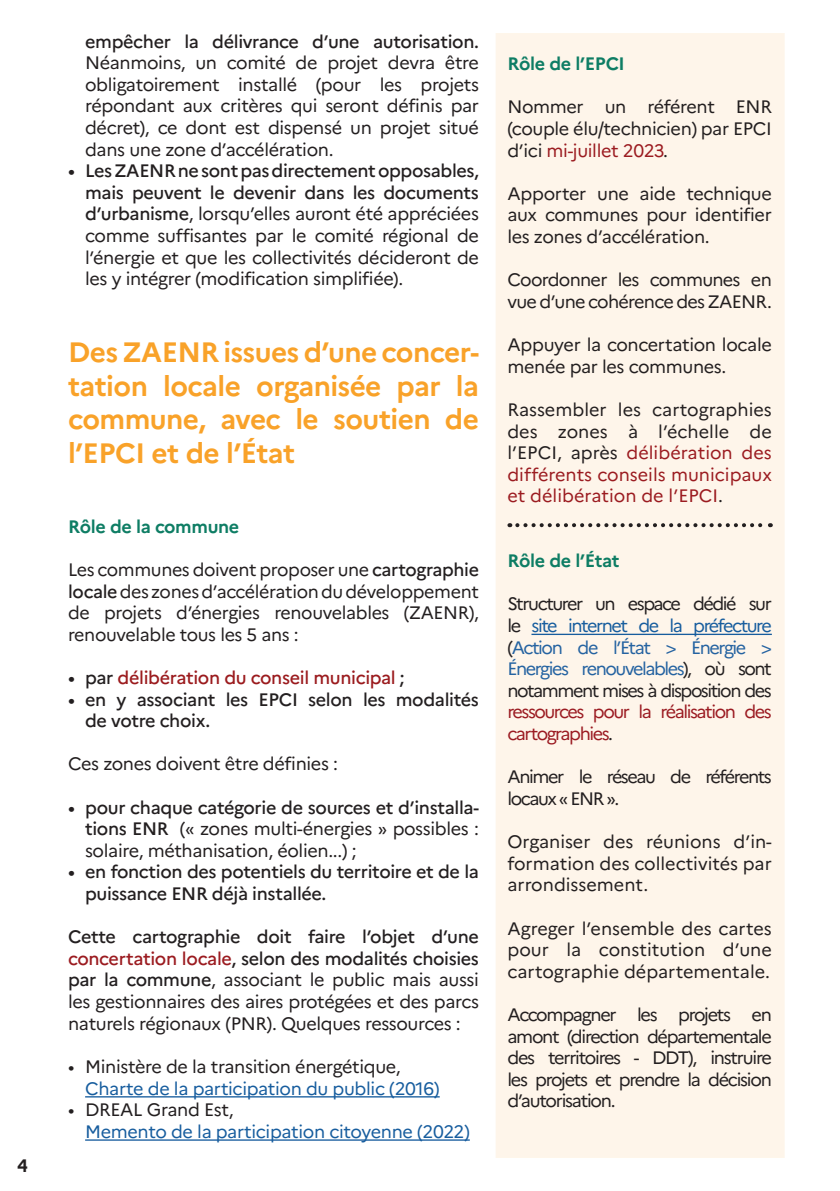
<style>
.page{position:relative;width:840px;height:1191px;background:#fff}
.page>*{position:absolute;margin:0;border:0;box-sizing:border-box;transform-origin:0 0}
.Style_de_paragraphe_1{font:700 28px/33.6px "Marianne";letter-spacing:-.02em;color:#f9a229;text-align:justify}
.Style_de_paragraphe_1-2{font:18px/21.6px "Marianne";letter-spacing:-.02em;color:#231f20;text-align:justify}
.t1{font:18px/21.6px "Marianne";letter-spacing:-.02em;color:#175d9e}
.Style_de_paragraphe_1-3{font:18px/21.6px "Marianne";color:#9b1b20;text-align:justify}
.t2{font:500 18px/21.6px "Marianne";letter-spacing:-.02em;color:#231f20}
.Style_de_paragraphe_1-4{font:18px/21.6px "Marianne";letter-spacing:-.04em;color:#231f20}
.Style_de_paragraphe_1-5{font:700 18px "Marianne";letter-spacing:-.02em;color:#0e7d64}
.Style_de_paragraphe_1-6{font:18px/21.6px "Marianne";letter-spacing:-.08em;color:#231f20}
.t3{font:500 18px "Marianne";letter-spacing:-.02em;color:#9b1b1e}
.t4{font:700 18px "Marianne";color:#231f20}
.s1{font-weight:500}
.s2{color:#231f20}
.s3{font-weight:500;color:#9b1b20}
.s4{color:#9b1b20}
.s5{color:#175d9e}
.s6{color:#2563a1}
.s7{color:#9b1b22}
</style>
<div class="page">
<div style="left:495px;top:33px;width:289px;height:1125px;background:#fef5ea"></div>
<hr style="left:85px;top:1096px;width:354px;height:1px;background:#175d9e">
<hr style="left:85px;top:1139px;width:384px;height:1px;background:#175d9e">
<hr style="left:531px;top:633px;width:240px;height:2px;background:#175d9e">
<svg style="left:517px;top:523px;width:253px;height:4px"></svg>
<p class="t4" style="left:17px;top:1154px;width:12px">4</p>
<p class="Style_de_paragraphe_1-2" style="left:85px;top:30px;width:395px"><span class="s1">empêcher la délivrance d’une autorisation.<br></span>Néanmoins, un comité de projet devra être obligatoirement installé (pour les projets répondant aux critères qui seront définis par décret), ce dont est dispensé un projet situé dans une zone d’accélération.</p>
<p class="Style_de_paragraphe_1-2" style="left:85px;top:160px;width:395px;text-indent:-17px"><span class="s1">• Les ZAENR ne sont pas directement opposables, mais peuvent le devenir dans les documents d’urbanisme</span>, lorsqu’elles auront été appréciées comme suffisantes par le comité régional de l’énergie et que les collectivités décideront de les y intégrer (modification simplifiée).</p>
<p class="Style_de_paragraphe_1" style="left:68px;top:335px;width:412px">Des ZAENR issues d’une concer&shy;tation locale organisée par la commune, avec le soutien de l’EPCI et de l’État</p>
<p class="Style_de_paragraphe_1-5" style="left:68px;top:515px;width:173px">Rôle de la commune</p>
<p class="Style_de_paragraphe_1-2" style="left:68px;top:558px;width:412px">Les communes doivent proposer une <span class="s1">cartographie locale</span> des zones d’accélération du développement de projets d’énergies renouvelables (ZAENR), renouvelable tous les 5 ans :</p>
<p class="t3" style="left:68px;top:666px;width:338px"><span class="s2">• par</span> délibération du conseil municipal <span class="s2">;</span></p>
<p class="t2" style="left:85px;top:688px;width:395px;text-indent:-17px">• en y associant les EPCI selon les modalités de votre choix.</p>
<p class="Style_de_paragraphe_1-2" style="left:68px;top:753px;width:271px">Ces zones doivent être définies :</p>
<p class="Style_de_paragraphe_1-2" style="left:85px;top:796px;width:395px;text-indent:-17px"><span class="s1">• pour chaque catégorie de sources et d’installa&shy;tions ENR</span> (« zones multi-énergies » possibles : solaire, méthanisation, éolien...) ;</p>
<p class="t2" style="left:85px;top:861px;width:395px;text-indent:-17px">• en fonction des potentiels du territoire et de la puissance ENR déjà installée.</p>
<p class="Style_de_paragraphe_1-2" style="left:68px;top:926px;width:412px"><span class="s1">Cette cartographie doit faire l’objet d’une </span><span class="s3">concertation locale</span><span class="s1">, selon des modalités choisies par la commune</span>, associant le public mais aussi les gestionnaires des aires protégées et des parcs naturels régionaux (PNR). Quelques ressources :</p>
<p class="t1" style="left:85px;top:1055px;width:356px;text-indent:-17px"><span class="s2">• Ministère de la transition énergétique,<br></span>Charte de la participation du public (2016)</p>
<p class="t1" style="left:85px;top:1098px;width:386px;text-indent:-17px"><span class="s2">• DREAL Grand Est,<br></span>Memento de la participation citoyenne (2022)</p>
<p class="Style_de_paragraphe_1-5" style="left:507px;top:53px;width:119px">Rôle de l’EPCI</p>
<p class="Style_de_paragraphe_1-2" style="left:507px;top:96px;width:266px">Nommer un référent ENR (couple élu/technicien) par EPCI d’ici <span class="s4">mi-juillet 2023</span>.</p>
<p class="Style_de_paragraphe_1-2" style="left:507px;top:183px;width:266px">Apporter une aide technique aux communes pour identifier les zones d’accélération.</p>
<p class="Style_de_paragraphe_1-4" style="left:507px;top:269px;width:266px">Coordonner les communes en vue d’une cohérence des ZAENR.</p>
<p class="Style_de_paragraphe_1-2" style="left:507px;top:334px;width:266px">Appuyer la concertation locale menée par les communes.</p>
<p class="Style_de_paragraphe_1-3" style="left:507px;top:399px;width:266px"><span class="s2">Rassembler les cartographies des zones à l’échelle de l’EPCI, après</span> délibération des différents conseils municipaux et délibération de l’EPCI<span class="s2">.</span></p>
<p class="Style_de_paragraphe_1-5" style="left:507px;top:550px;width:114px">Rôle de l’État</p>
<p class="Style_de_paragraphe_1-2" style="left:507px;top:593px;width:266px">Structurer un espace dédié sur le <span class="s5">site internet de la préfecture </span>(<span class="s6">Action de l’État &gt; Énergie &gt; Énergies renouvelables</span>), où sont notamment mises à disposition des <span class="s7">ressources pour la réalisation des cartographies</span>.</p>
<p class="Style_de_paragraphe_1-6" style="left:507px;top:766px;width:266px">Animer le réseau de référents locaux « ENR ».</p>
<p class="Style_de_paragraphe_1-2" style="left:507px;top:831px;width:266px">Organiser des réunions d’in&shy;formation des collectivités par arrondissement.</p>
<p class="Style_de_paragraphe_1-2" style="left:507px;top:917px;width:266px">Agreger l’ensemble des cartes pour la constitution d’une cartographie départementale.</p>
<p class="Style_de_paragraphe_1-2" style="left:507px;top:1003px;width:266px">Accompagner les projets en amont (direction départementale des territoires - DDT), instruire les projets et prendre la décision d’autorisation.</p>
</div>
